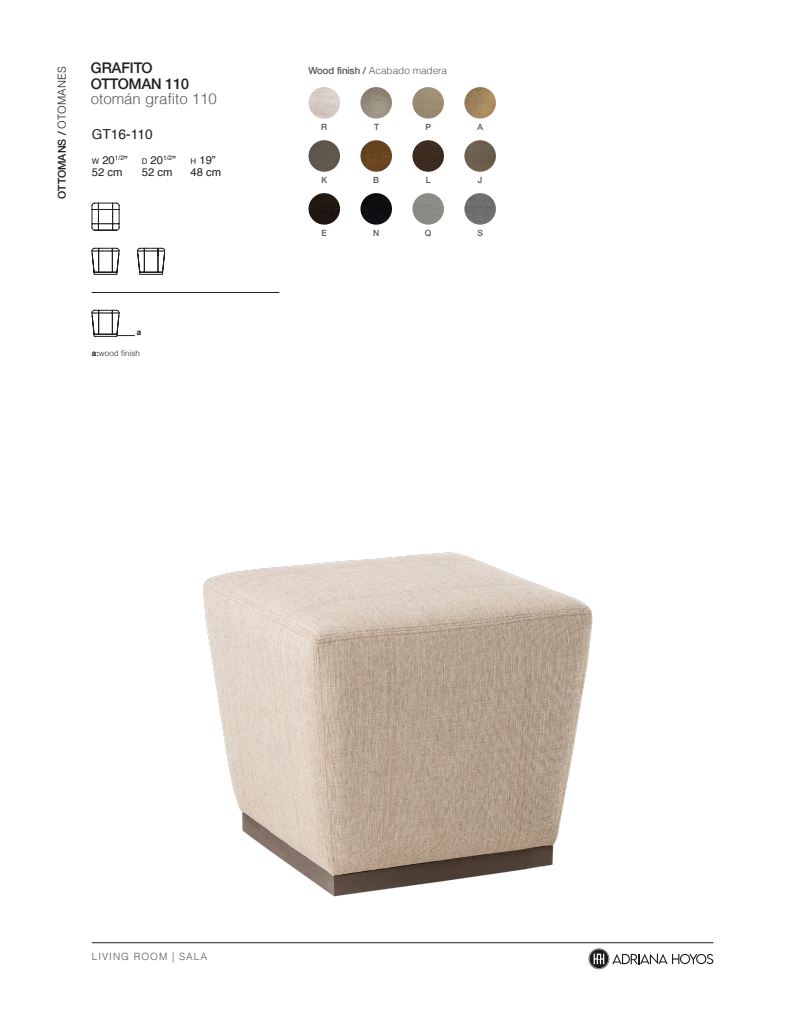
<style>
.page{position:relative;width:805px;height:1035px;background:#fff}
.page>*{position:absolute;margin:0;border:0;box-sizing:border-box;transform-origin:0 0}
.t1{font:500 15px/16.2px "Helvetica";color:#231f20}
.t2{font:300 15px "Helvetica";color:#57585a}
.t3{font:13.75px "Helvetica";color:#231f20}
.t4{font:11.25px "Helvetica";color:#231f20}
.t5{font:500 11.12px "Helvetica";letter-spacing:.01em;color:#231f20}
.t6{font:300 10px "Helvetica";color:#57585a}
.t7{font:300 10px "Helvetica";letter-spacing:.1em;color:#57585a}
.t8{font:500 8.75px "Helvetica";color:#57585a}
.t9{font:300 8.12px "Helvetica";color:#231f20}
.t10{font:700 8.12px "Helvetica";color:#231f20}
.s1{font-weight:300}
.s2{font-size:7.88px}
.s3{font-style:inherit}
.s4{font-weight:700}
.s5{font-weight:500}
</style>
<div class="page">
<hr style="left:92px;top:942px;width:621px;height:1px;background:#231f20">
<svg style="left:588px;top:948px;width:125px;height:21px"></svg>
<img style="left:308px;top:193px;width:32px;height:32px;border-radius:16px">
<img style="left:308px;top:140px;width:32px;height:32px;border-radius:16px">
<img style="left:308px;top:87px;width:32px;height:32px;border-radius:16px">
<img style="left:412px;top:193px;width:32px;height:32px;border-radius:16px">
<img style="left:412px;top:87px;width:32px;height:32px;border-radius:16px">
<img style="left:412px;top:140px;width:32px;height:32px;border-radius:16px">
<img style="left:464px;top:140px;width:32px;height:32px;border-radius:16px">
<img style="left:464px;top:193px;width:32px;height:32px;border-radius:16px">
<img style="left:464px;top:87px;width:32px;height:32px;border-radius:16px">
<img style="left:360px;top:140px;width:32px;height:32px;border-radius:16px">
<img style="left:360px;top:193px;width:32px;height:32px;border-radius:16px">
<img style="left:360px;top:87px;width:32px;height:32px;border-radius:16px">
<img style="left:203px;top:552px;width:390px;height:345px">
<svg style="left:92px;top:203px;width:73px;height:71px"></svg>
<hr style="left:92px;top:292px;width:187px;height:1px;background:#231f20">
<svg style="left:92px;top:309px;width:43px;height:27px"></svg>
<p class="t5" style="left:56px;top:198px;width:134px;rotate:-90deg">OTTOMANS / <span class="s1">OTOMANES</span></p>
<h1 class="t1" style="left:91px;top:60px;width:100px">GRAFITO<br>OTTOMAN 110</h1>
<h1 class="t2" style="left:91px;top:93px;width:127px">otomán grafito 110</h1>
<p class="t3" style="left:92px;top:126px;width:62px">GT16-110</p>
<p class="t4" style="left:92px;top:153px;width:37px"><span class="s2">w</span> 20<sup>1/2</sup>”</p>
<p class="t4" style="left:142px;top:153px;width:36px"><span class="s2">d</span> 20<sup>1/2</sup>”</p>
<p class="t4" style="left:190px;top:153px;width:27px"><span class="s2">h</span> 19”</p>
<p class="t4" style="left:92px;top:166px;width:32px">52 <span class="s3">cm</span></p>
<p class="t4" style="left:142px;top:166px;width:32px">52 <span class="s3">cm</span></p>
<p class="t4" style="left:190px;top:166px;width:32px">48 <span class="s3">cm</span></p>
<p class="t10" style="left:137px;top:328px;width:6px">a</p>
<p class="t9" style="left:92px;top:350px;width:50px"><span class="s4">a:</span>wood finish</p>
<p class="t6" style="left:308px;top:66px;width:140px"><span class="s5">Wood finish /</span> Acabado madera</p>
<p class="t8" style="left:321px;top:122px;width:7px">R</p>
<p class="t8" style="left:374px;top:122px;width:6px">T</p>
<p class="t8" style="left:425px;top:122px;width:7px">P</p>
<p class="t8" style="left:477px;top:122px;width:7px">A</p>
<p class="t8" style="left:321px;top:175px;width:7px">K</p>
<p class="t8" style="left:321px;top:228px;width:7px">E</p>
<p class="t8" style="left:373px;top:175px;width:7px">B</p>
<p class="t8" style="left:373px;top:228px;width:8px">N</p>
<p class="t8" style="left:425px;top:175px;width:6px">L</p>
<p class="t8" style="left:477px;top:175px;width:6px">J</p>
<p class="t8" style="left:425px;top:228px;width:8px">Q</p>
<p class="t8" style="left:477px;top:228px;width:7px">S</p>
<p class="t7" style="left:92px;top:952px;width:117px">LIVING ROOM | SALA</p>
</div>
